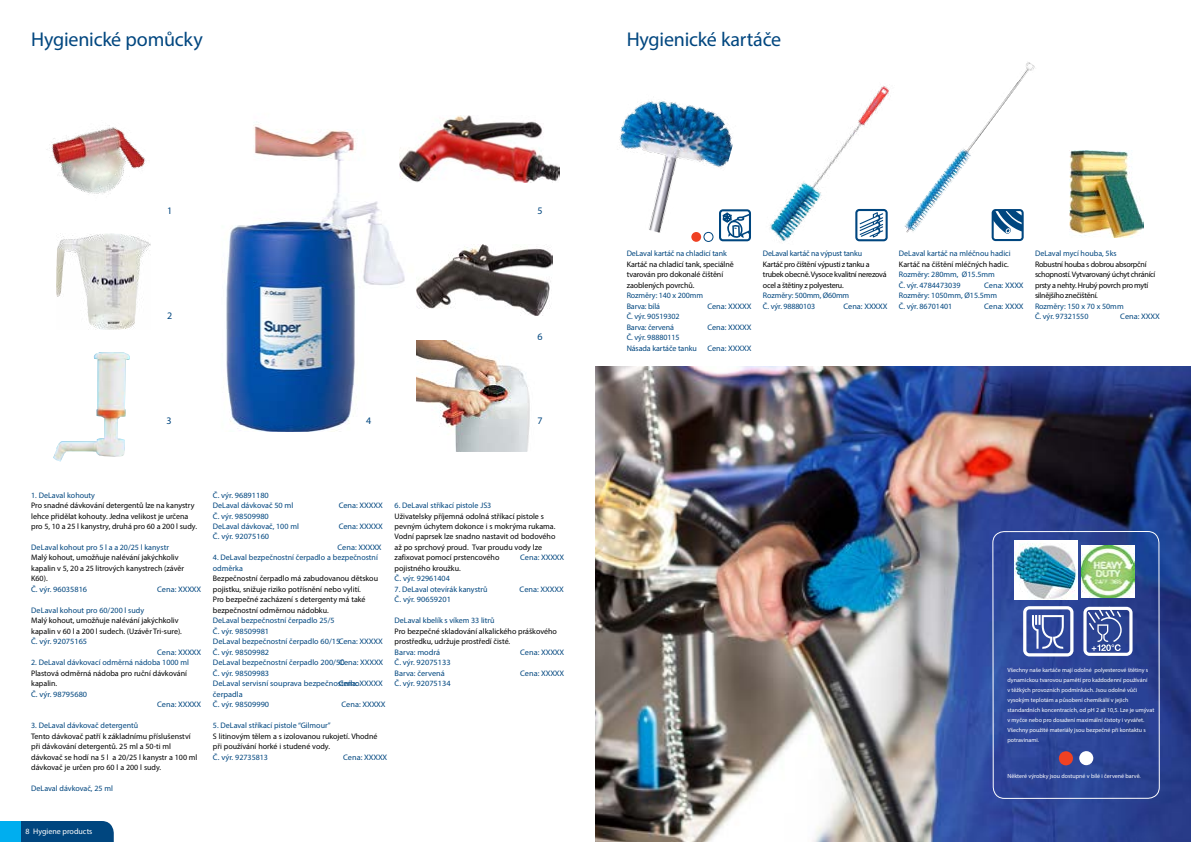
<style>
.page{position:relative;width:1191px;height:842px;background:#fff}
.page>*{position:absolute;margin:0;border:0;box-sizing:border-box;transform-origin:0 0}
.t1{font:20px "Myriad Pro";letter-spacing:-.01em;color:#00467f}
.t2{font:10px "Myriad Pro";color:#00467f}
.t3{font:8px/10.5px "Myriad Pro";color:#000}
.t4{font:8px/10.5px "Myriad Pro";color:#00467f}
.t5{font:8px/10.5px "Myriad Pro";color:#00467f;scale:1.04 1}
.t6{font:8px/10.5px "Myriad Pro";letter-spacing:-.03em;color:#000}
.t7{font:8px/10.5px "Myriad Pro";letter-spacing:-.02em;color:#00467f}
.t8{font:8px "Myriad Pro";color:#fff}
.t9{font:6px/10px "Myriad Pro";color:#fff}
</style>
<div class="page">
<div style="left:20px;top:821px;width:94px;height:21px;background:#00467f"></div>
<div style="left:0;top:821px;width:20px;height:21px;background:#00aeef"></div>
<img style="left:595px;top:366px;width:596px;height:476px">
<svg style="left:991px;top:531px;width:169px;height:311px;background:#304898"></svg>
<img style="left:1081px;top:545px;width:53px;height:53px">
<img style="left:1015px;top:540px;width:62px;height:60px">
<svg style="left:1023px;top:606px;width:50px;height:50px"></svg>
<svg style="left:1083px;top:607px;width:49px;height:49px"></svg>
<svg style="left:1058px;top:751px;width:15px;height:15px"></svg>
<svg style="left:1079px;top:751px;width:14px;height:14px"></svg>
<img style="left:770px;top:85px;width:120px;height:157px">
<svg style="left:855px;top:209px;width:32px;height:32px"></svg>
<img style="left:619px;top:100px;width:121px;height:142px">
<svg style="left:719px;top:209px;width:32px;height:32px"></svg>
<img style="left:904px;top:62px;width:131px;height:174px">
<svg style="left:991px;top:209px;width:32px;height:32px"></svg>
<img style="left:226px;top:124px;width:191px;height:308px">
<img style="left:53px;top:352px;width:77px;height:109px">
<img style="left:46px;top:125px;width:100px;height:69px">
<img style="left:400px;top:115px;width:159px;height:67px">
<img style="left:417px;top:244px;width:136px;height:71px">
<img style="left:1069px;top:150px;width:74px;height:87px">
<img style="left:416px;top:340px;width:114px;height:111px">
<div style="left:704px;top:232px;width:9px;height:9px;background:#fff;border-radius:50%"></div>
<div style="left:703px;top:232px;width:10px;height:10px;border:1px solid #00467f;border-radius:50%"></div>
<div style="left:691px;top:232px;width:10px;height:10px;background:#ef4123;border-radius:50%"></div>
<img style="left:57px;top:233px;width:94px;height:96px">
<h1 class="t1" style="left:31px;top:27px;width:173px">Hygienické pomůcky</h1>
<h1 class="t1" style="left:626px;top:27px;width:156px">Hygienické kartáče</h1>
<p class="t2" style="left:167px;top:205px;width:7px">1</p>
<p class="t2" style="left:167px;top:310px;width:7px">2</p>
<p class="t2" style="left:167px;top:415px;width:7px">3</p>
<p class="t2" style="left:366px;top:415px;width:7px">4</p>
<p class="t2" style="left:537px;top:205px;width:7px">5</p>
<p class="t2" style="left:537px;top:331px;width:7px">6</p>
<p class="t2" style="left:537px;top:415px;width:7px">7</p>
<p class="t4" style="left:31px;top:489px;width:65px">1. DeLaval kohouty</p>
<p class="t3" style="left:31px;top:500px;width:167px">Pro snadné dávkování detergentů lze na kanystry lehce přidělat kohouty. Jedna velikost je určena pro 5, 10 a 25 l kanystry, druhá pro 60 a 200 l sudy.</p>
<p class="t4" style="left:31px;top:542px;width:139px">DeLaval kohout pro 5 l a a 20/25 l kanystr</p>
<p class="t3" style="left:31px;top:552px;width:154px">Malý kohout, umožňuje nalévání jakýchkoliv kapalin v 5, 20 a 25 litrových kanystrech (závěr<br>K60).</p>
<p class="t5" style="left:31px;top:584px;width:55px">Č. výr. 96035816</p>
<p class="t4" style="left:31px;top:605px;width:115px">DeLaval kohout pro 60/200 l sudy</p>
<p class="t3" style="left:31px;top:615px;width:152px">Malý kohout, umožňuje nalévání jakýchkoliv kapalin v 60 l a 200 l sudech. (Uzávěr Tri-sure).</p>
<p class="t5" style="left:31px;top:636px;width:55px">Č. výr. 92075165</p>
<p class="t4" style="left:31px;top:657px;width:159px">2. DeLaval dávkovací odměrná nádoba 1000 ml</p>
<p class="t3" style="left:31px;top:668px;width:157px">Plastová odměrná nádoba pro ruční dávkování kapalin.</p>
<p class="t5" style="left:31px;top:689px;width:55px">Č. výr. 98795680</p>
<p class="t4" style="left:31px;top:720px;width:108px">3. DeLaval dávkovač detergentů</p>
<p class="t3" style="left:31px;top:731px;width:168px">Tento dávkovač patří k základnímu příslušenství při dávkování detergentů. 25 ml a 50-ti ml dávkovač se hodí na 5 l a 20/25 l kanystr a 100 ml dávkovač je určen pro 60 l a 200 l sudy.</p>
<p class="t4" style="left:31px;top:783px;width:83px">DeLaval dávkovač, 25 ml</p>
<p class="t5" style="left:157px;top:584px;width:44px">Cena: XXXXX</p>
<p class="t5" style="left:157px;top:647px;width:44px">Cena: XXXXX</p>
<p class="t5" style="left:157px;top:699px;width:44px">Cena: XXXXX</p>
<p class="t5" style="left:213px;top:489px;width:84px">Č. výr. 96891180<br>DeLaval dávkovač 50 ml<br>Č. výr. 98509980<br>DeLaval dávkovač, 100 ml<br>Č. výr. 92075160</p>
<p class="t4" style="left:213px;top:552px;width:166px">4. DeLaval bezpečnostní čerpadlo a bezpečnostní odměrka</p>
<p class="t3" style="left:213px;top:573px;width:167px">Bezpečnostní čerpadlo má zabudovanou dětskou pojistku, snižuje riziko potřísnění nebo vylití.<br>Pro bezpečné zacházení s detergenty má také bezpečnostní odměrnou nádobku.</p>
<p class="t4" style="left:213px;top:615px;width:148px">DeLaval bezpečnostní čerpadlo 25/5<br>Č. výr. 98509981<br>DeLaval bezpečnostní čerpadlo 60/15<br>Č. výr. 98509982<br>DeLaval bezpečnostní čerpadlo 200/50<br>Č. výr. 98509983<br>DeLaval servisní souprava bezpečnostního čerpadla<br>Č. výr. 98509990</p>
<p class="t4" style="left:213px;top:720px;width:119px">5. DeLaval stříkací pistole “Gilmour”</p>
<p class="t3" style="left:213px;top:731px;width:166px">S litinovým tělem a s izolovanou rukojetí. Vhodné při používání horké i studené vody.</p>
<p class="t5" style="left:213px;top:752px;width:55px">Č. výr. 92735813</p>
<p class="t4" style="left:394px;top:500px;width:98px">6. DeLaval stříkací pistole JS3</p>
<p class="t3" style="left:394px;top:510px;width:162px">Uživatelsky příjemná odolná stříkací pistole s pevným úchytem dokonce i s mokrýma rukama.<br>Vodní paprsek lze snadno nastavit od bodového až po sprchový proud. Tvar proudu vody lze zafixovat pomocí prstencového<br>pojistného kroužku.</p>
<p class="t5" style="left:394px;top:573px;width:55px">Č. výr. 92961404</p>
<p class="t4" style="left:394px;top:584px;width:94px">7. DeLaval otevírák kanystrů<br>Č. výr. 90659201</p>
<p class="t4" style="left:394px;top:615px;width:101px">DeLaval kbelík s víkem 33 litrů</p>
<p class="t3" style="left:394px;top:626px;width:164px">Pro bezpečné skladování alkalického práškového prostředku, udržuje prostředí čisté.</p>
<p class="t5" style="left:394px;top:647px;width:55px">Barva: modrá<br>Č. výr. 92075133<br>Barva: červená<br>Č. výr. 92075134</p>
<p class="t5" style="left:339px;top:500px;width:44px">Cena: XXXXX</p>
<p class="t5" style="left:339px;top:521px;width:44px">Cena: XXXXX</p>
<p class="t5" style="left:337px;top:542px;width:44px">Cena: XXXXX</p>
<p class="t5" style="left:520px;top:552px;width:44px">Cena: XXXXX</p>
<p class="t5" style="left:519px;top:584px;width:44px">Cena: XXXXX</p>
<p class="t5" style="left:339px;top:636px;width:44px">Cena: XXXXX</p>
<p class="t5" style="left:339px;top:657px;width:44px">Cena: XXXXX</p>
<p class="t5" style="left:339px;top:678px;width:44px">Cena: XXXXX</p>
<p class="t5" style="left:341px;top:699px;width:44px">Cena: XXXXX</p>
<p class="t5" style="left:520px;top:647px;width:44px">Cena: XXXXX</p>
<p class="t5" style="left:520px;top:668px;width:44px">Cena: XXXXX</p>
<p class="t5" style="left:343px;top:752px;width:44px">Cena: XXXXX</p>
<p class="t8" style="left:26px;top:826px;width:68px">8 Hygiene products</p>
<p class="t4" style="left:626px;top:248px;width:102px">DeLaval kartáč na chladicí tank</p>
<p class="t3" style="left:626px;top:259px;width:109px">Kartáč na chladicí tank, speciálně tvarován pro dokonalé čištění zaoblených povrchů.</p>
<p class="t4" style="left:626px;top:290px;width:78px">Rozměry: 140 x 200mm<br>Barva: bílá<br>Č. výr. 90519302<br>Barva: červená<br>Č. výr. 98880115<br>Násada kartáče tanku</p>
<p class="t5" style="left:707px;top:301px;width:44px">Cena: XXXXX</p>
<p class="t5" style="left:707px;top:322px;width:44px">Cena: XXXXX</p>
<p class="t5" style="left:707px;top:343px;width:44px">Cena: XXXXX</p>
<p class="t7" style="left:763px;top:248px;width:101px">DeLaval kartáč na výpust tanku</p>
<p class="t6" style="left:763px;top:259px;width:125px">Kartáč pro čištění výpusti z tanku a trubek obecně. Vysoce kvalitní nerezová ocel a štětiny z polyesteru.</p>
<p class="t7" style="left:763px;top:290px;width:88px">Rozměry: 500mm, Ø60mm<br>Č. výr. 98880103</p>
<p class="t5" style="left:843px;top:301px;width:44px">Cena: XXXXX</p>
<p class="t4" style="left:899px;top:248px;width:113px">DeLaval kartáč na mléčnou hadici</p>
<p class="t3" style="left:899px;top:259px;width:111px">Kartáč na čištění mléčných hadic.</p>
<p class="t4" style="left:899px;top:269px;width:100px">Rozměry: 280mm, Ø15.5mm<br>Č. výr. 4784473039<br>Rozměry: 1050mm, Ø15.5mm<br>Č. výr. 86701401</p>
<p class="t5" style="left:984px;top:280px;width:39px">Cena: XXXX</p>
<p class="t5" style="left:984px;top:301px;width:39px">Cena: XXXX</p>
<p class="t4" style="left:1035px;top:248px;width:83px">DeLaval mycí houba, 5ks</p>
<p class="t6" style="left:1035px;top:259px;width:122px">Robustní houba s dobrou absorpční schopností. Vytvarovaný úchyt chránící prsty a nehty. Hrubý povrch pro mytí silnějšího znečištění.</p>
<p class="t4" style="left:1035px;top:301px;width:90px">Rozměry: 150 x 70 x 50mm<br>Č. výr. 97321550</p>
<p class="t5" style="left:1120px;top:311px;width:39px">Cena: XXXX</p>
<p class="t9" style="left:1007px;top:665px;width:148px">Všechny naše kartáče mají odolné polyesterové štětiny s dynamickou tvarovou pamětí pro každodenní používání<br>v těžkých provozních podmínkách. Jsou odolné vůči vysokým teplotám a působení chemikálií v jejich standardních koncentracích, od pH 2 až 10,5. Lze je umývat v myčce nebo pro dosažení maximální čistoty i vyvářet.<br>Všechny použité materiály jsou bezpečné při kontaktu s potravinami.</p>
<p class="t9" style="left:1007px;top:771px;width:135px">Některé výrobky jsou dostupné v bílé i červené barvě.</p>
</div>
